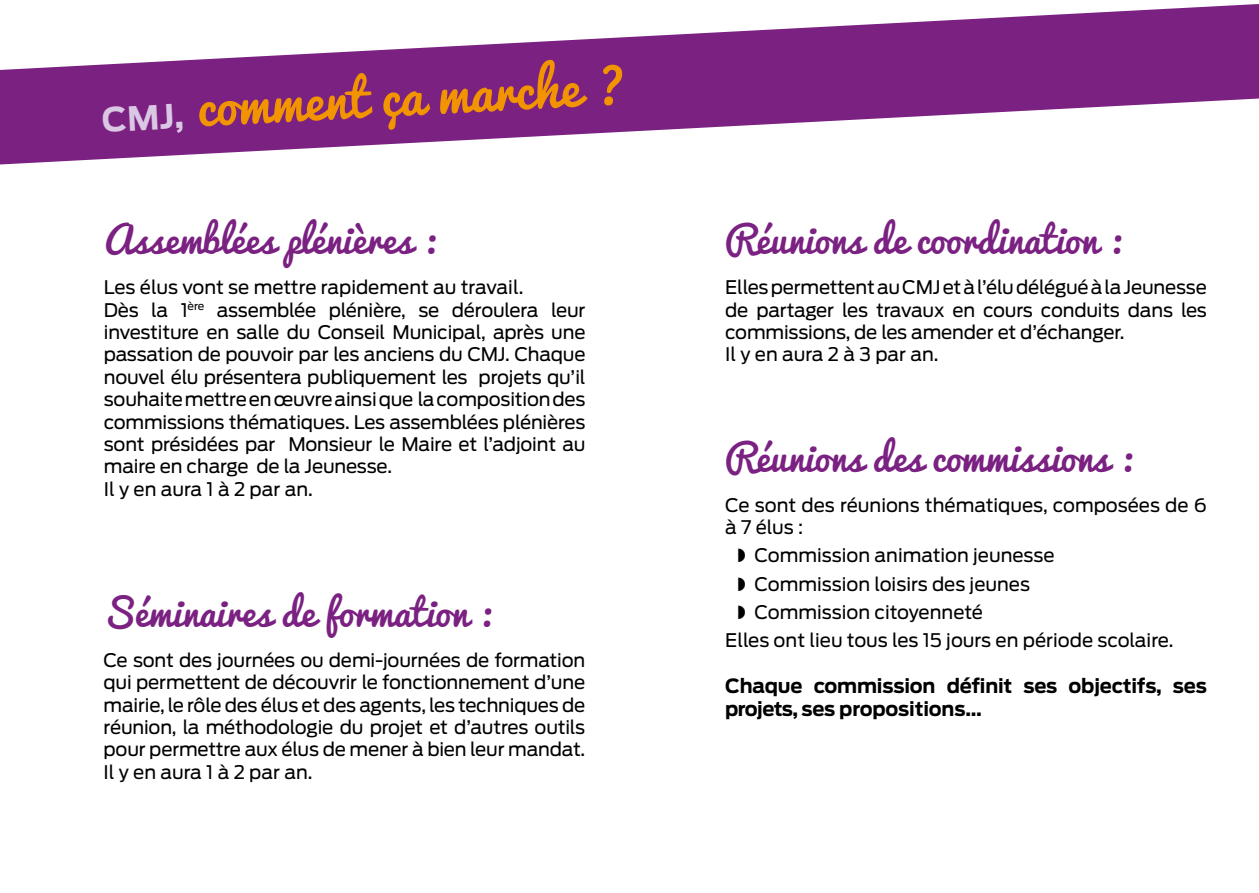
<style>
.page{position:relative;width:1259px;height:893px;background:#fff}
.page>*{position:absolute;margin:0;border:0;box-sizing:border-box;transform-origin:0 0}
.t1{font:51.75px "Pacifico";color:#f29300}
.t2{font:37.35px "Pacifico";color:#7a2182}
.t3{font:700 19.5px/23.4px "Antenna";letter-spacing:-.01em;color:#000}
.t4{font:18.6px/22.4px "Antenna";letter-spacing:-.01em;color:#000}
.s1{font-family:"Antenna";font-weight:700;font-size:33.15px;color:#dac7e3}
</style>
<div class="page">
<svg style="left:0;top:4px;width:1259px;height:160px;fill:#7a2182"></svg>
<h1 class="t1" style="left:100px;top:84px;width:527px;rotate:-3deg"><span class="s1">CMJ,</span> comment ça marche ?</h1>
<h2 class="t2" style="left:104px;top:220px;width:333px">Assemblées plénières :</h2>
<p class="t4" style="left:104px;top:276px;width:483px">Les élus vont se mettre rapidement au travail.<br>Dès la 1<sup>ère</sup> assemblée plénière, se déroulera leur investiture en salle du Conseil Municipal, après une passation de pouvoir par les anciens du CMJ. Chaque nouvel élu présentera publiquement les projets qu’il souhaite mettre en œuvre ainsi que la composition des commissions thématiques. Les assemblées plénières sont présidées par Monsieur le Maire et l’adjoint au maire en charge de la Jeunesse.<br>Il y en aura 1 à 2 par an.</p>
<h2 class="t2" style="left:104px;top:592px;width:389px">Séminaires de formation :</h2>
<p class="t4" style="left:104px;top:649px;width:483px;text-align:justify">Ce sont des journées ou demi-journées de formation qui permettent de découvrir le fonctionnement d’une mairie, le rôle des élus et des agents, les techniques de réunion, la méthodologie du projet et d’autres outils pour permettre aux élus de mener à bien leur mandat.<br>Il y en aura 1 à 2 par an.</p>
<h2 class="t2" style="left:725px;top:220px;width:397px">Réunions de coordination :</h2>
<p class="t4" style="left:725px;top:276px;width:483px">Elles permettent au CMJ et à l’élu délégué à la Jeunesse de partager les travaux en cours conduits dans les commissions, de les amender et d’échanger.<br>Il y en aura 2 à 3 par an.</p>
<h2 class="t2" style="left:725px;top:437px;width:408px">Réunions des commissions :</h2>
<p class="t4" style="left:725px;top:494px;width:483px">Ce sont des réunions thématiques, composées de 6 à 7 élus :</p>
<p class="t4" style="left:754px;top:545px;width:302px">Commission animation jeunesse</p>
<p class="t4" style="left:754px;top:573px;width:277px">Commission loisirs des jeunes</p>
<p class="t4" style="left:754px;top:601px;width:230px">Commission citoyenneté</p>
<p class="t4" style="left:725px;top:629px;width:450px">Elles ont lieu tous les 15 jours en période scolaire.</p>
<p class="t3" style="left:725px;top:674px;width:483px">Chaque commission définit ses objectifs, ses projets, ses propositions…</p>
</div>
